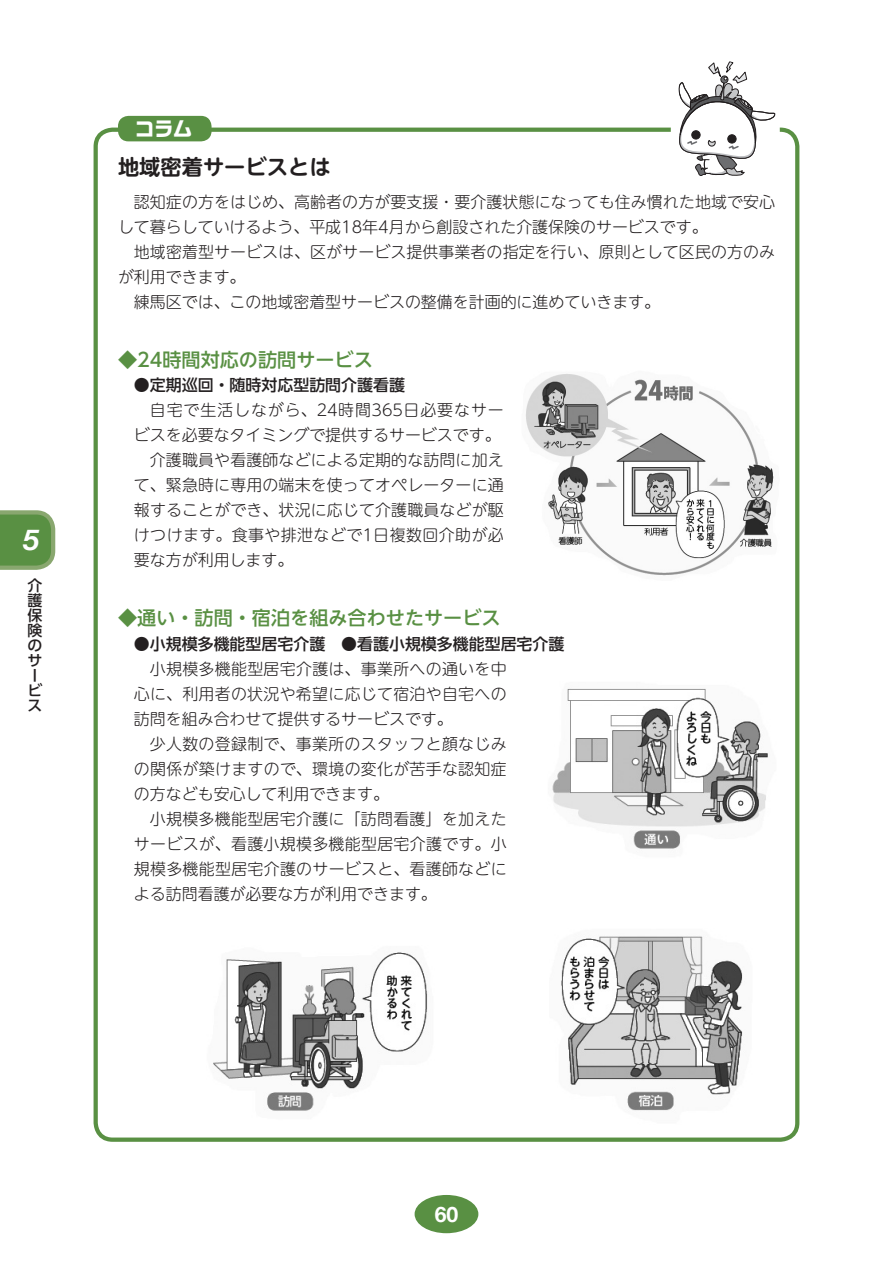
<style>
.page{position:relative;width:893px;height:1263px;background:#fff}
.page>*{position:absolute;margin:0;border:0;box-sizing:border-box;transform-origin:0 0}
.t1{font:italic 700 28.65px "Helvetica Neue";color:#fff}
.t2{font:700 21.3px "UD Shin M Go Pro De";color:#231f20}
.t3{font:700 21.3px "Helvetica Neue";color:#fff}
.t4{font:500 19.2px "UD Shin Go NT Pro";color:#599043}
.t5{font:700 19.2px "Ro G San Srf Std";color:#fff}
.t6{font:300 15.9px/25px "UD Shin M Go Pro";letter-spacing:.005em;color:#231f20;text-align:justify}
.t7{font:500 15.9px "UD Shin Go NT Pro";color:#231f20}
.t8{font:300 15.9px "UD Shin M Go Pro";letter-spacing:.06em;color:#231f20}
.t9{font:300 15.9px "UD Shin M Go Pro";letter-spacing:.025em;color:#231f20}
.t10{font:500 14.85px/14.9px "UD Shin Go Pro";color:#231f20}
</style>
<div class="page">
<svg style="left:0;top:510px;width:55px;height:60px;background:#6a9954"></svg>
<div style="left:415px;top:1195px;width:63px;height:38px;background:#599043;border-radius:50%"></div>
<div style="left:94px;top:128px;width:705px;height:1014px;border:4px solid #599043;border-radius:17px"></div>
<svg style="left:671px;top:61px;width:109px;height:115px"></svg>
<div style="left:118px;top:116px;width:94px;height:25px;background:#599043;border-radius:10px"></div>
<img style="left:525px;top:374px;width:249px;height:202px">
<img style="left:552px;top:688px;width:216px;height:161px">
<img style="left:561px;top:936px;width:182px;height:175px">
<img style="left:213px;top:952px;width:215px;height:159px">
<h1 class="t1" style="left:24px;top:518px;width:17px">5</h1>
<p class="t10" style="left:28px;top:578px;width:16px">介護保険のサービス</p>
<p class="t5" style="left:135px;top:115px;width:59px">コラム</p>
<h2 class="t2" style="left:118px;top:150px;width:214px">地域密着サービスとは</h2>
<p class="t6" style="left:118px;top:189px;width:659px;text-indent:16px">認知症の方をはじめ、高齢者の方が要支援・要介護状態になっても住み慣れた地域で安心して暮らしていけるよう、平成18年4月から創設された介護保険のサービスです。</p>
<p class="t6" style="left:134px;top:239px;width:643px">地域密着型サービスは、区がサービス提供事業者の指定を行い、原則として区民の方のみ</p>
<p class="t6" style="left:118px;top:264px;width:129px">が利用できます。</p>
<p class="t6" style="left:134px;top:289px;width:528px">練馬区では、この地域密着型サービスの整備を計画的に進めていきます。</p>
<p class="t4" style="left:118px;top:344px;width:256px">◆24時間対応の訪問サービス</p>
<p class="t7" style="left:134px;top:372px;width:273px">●定期巡回・随時対応型訪問介護看護</p>
<p class="t8" style="left:150px;top:397px;width:355px">自宅で生活しながら、24時間365日必要なサー</p>
<p class="t6" style="left:134px;top:422px;width:368px">ビスを必要なタイミングで提供するサービスです。</p>
<p class="t6" style="left:150px;top:447px;width:355px">介護職員や看護師などによる定期的な訪問に加え</p>
<p class="t6" style="left:134px;top:472px;width:371px">て、緊急時に専用の端末を使ってオペレーターに通</p>
<p class="t6" style="left:134px;top:497px;width:371px">報することができ、状況に応じて介護職員などが駆</p>
<p class="t9" style="left:134px;top:522px;width:371px">けつけます。食事や排泄などで1日複数回介助が必</p>
<p class="t6" style="left:134px;top:547px;width:161px">要な方が利用します。</p>
<p class="t4" style="left:118px;top:603px;width:384px">◆通い・訪問・宿泊を組み合わせたサービス</p>
<p class="t7" style="left:134px;top:631px;width:432px">●小規模多機能型居宅介護　●看護小規模多機能型居宅介護</p>
<p class="t6" style="left:134px;top:655px;width:374px;text-indent:16px">小規模多機能型居宅介護は、事業所への通いを中心に、利用者の状況や希望に応じて宿泊や自宅への訪問を組み合わせて提供するサービスです。</p>
<p class="t6" style="left:134px;top:730px;width:374px;text-indent:16px">少人数の登録制で、事業所のスタッフと顔なじみの関係が築けますので、環境の変化が苦手な認知症の方なども安心して利用できます。</p>
<p class="t6" style="left:134px;top:805px;width:374px;text-indent:16px">小規模多機能型居宅介護に「訪問看護」を加えたサービスが、看護小規模多機能型居宅介護です。小規模多機能型居宅介護のサービスと、看護師などによる訪問看護が必要な方が利用できます。</p>
<h2 class="t3" style="left:435px;top:1197px;width:25px">60</h2>
</div>
